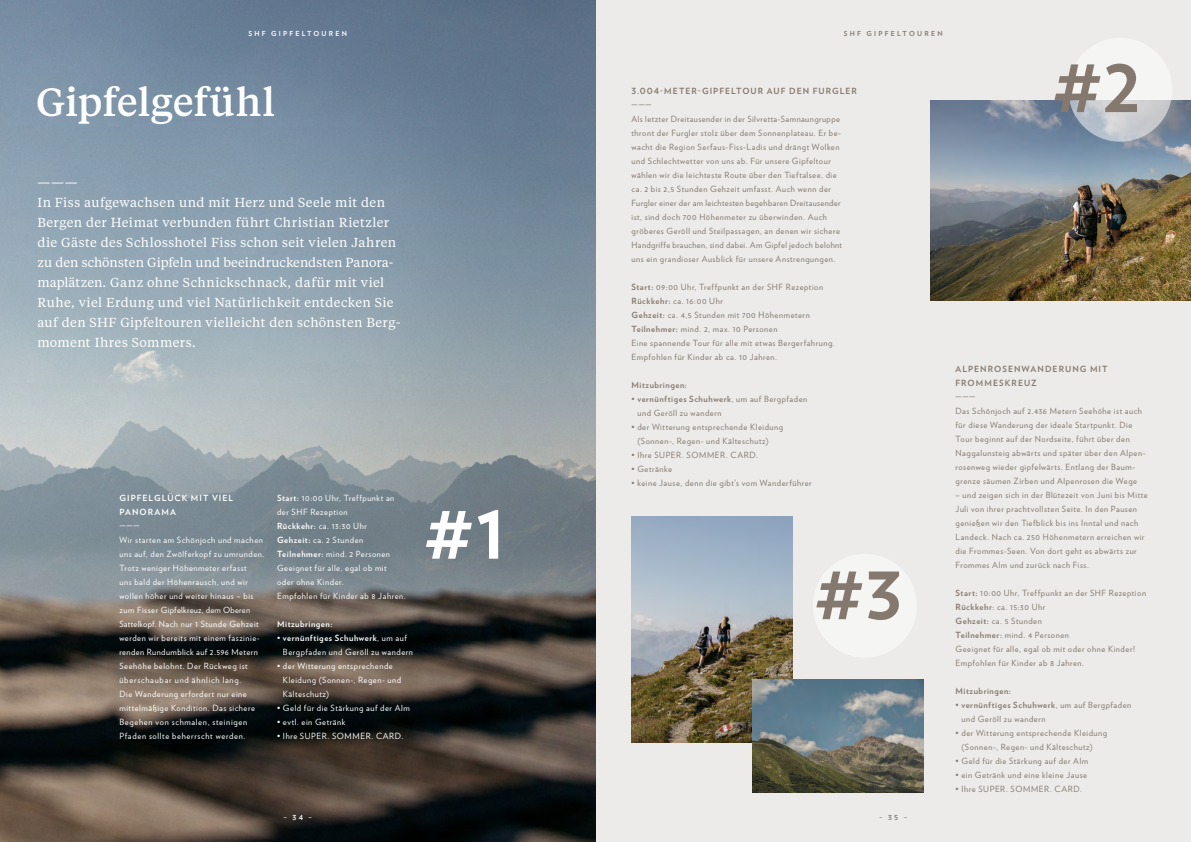
<style>
.page{position:relative;width:1191px;height:842px;background:#fff}
.page>*{position:absolute;margin:0;border:0;box-sizing:border-box;transform-origin:0 0}
.t1{font:700 81.8px "Verlag";color:#85796f}
.t2{font:700 81.8px "Verlag";color:#fff}
.t3{font:500 39.3px "Tiempos Text";color:#fff}
.t4{font:13px/20px "Tiempos Text";letter-spacing:.025em;color:#fff}
.t5{font:8.5px/14px "Verlag";letter-spacing:.065em;color:#85796f}
.t6{font:8.5px/14px "Verlag";letter-spacing:.065em;color:#fff}
.t7{font:700 8.5px/14px "Verlag";letter-spacing:.12em;color:#85796f}
.t8{font:700 8.5px/14px "Verlag";letter-spacing:.115em;color:#fff}
.t9{font:700 8.5px "Verlag";letter-spacing:.06em;color:#85796f}
.t10{font:700 8.5px "Verlag";letter-spacing:.06em;color:#fff}
.t11{font:700 6.9px "Verlag";letter-spacing:.32em;color:#fff}
.t12{font:700 6.9px "Verlag";letter-spacing:.32em;color:#85796f}
.s1{font-weight:700}
</style>
<div class="page">
<div style="left:595px;top:0;width:596px;height:842px;background:#ecebe9"></div>
<img style="left:930px;top:100px;width:261px;height:200px">
<img style="left:0;top:0;width:595px;height:842px">
<svg style="left:1068px;top:38px;width:104px;height:104px;fill:#f5f5f4"></svg>
<img style="left:631px;top:517px;width:161px;height:225px">
<img style="left:753px;top:679px;width:170px;height:114px">
<div style="left:813px;top:554px;width:104px;height:104px;background:#f5f5f4;border-radius:50%"></div>
<p class="t11" style="left:248px;top:28px;width:100px">SHF GIPFELTOUREN</p>
<h2 class="t3" style="left:36px;top:76px;width:241px">Gipfelgefühl</h2>
<p class="t4" style="left:37px;top:172px;width:364px">———<br>In Fiss aufgewachsen und mit Herz und Seele mit den Bergen der Heimat verbunden führt Christian Rietzler die Gäste des Schlosshotel Fiss schon seit vielen Jahren zu den schönsten Gipfeln und beeindruckendsten Panora&shy;maplätzen. Ganz ohne Schnickschnack, dafür mit viel Ruhe, viel Erdung und viel Natürlichkeit entdecken Sie auf den SHF Gipfeltouren vielleicht den schönsten Berg&shy;moment Ihres Sommers.</p>
<p class="t8" style="left:119px;top:490px;width:115px">GIPFELGLÜCK MIT VIEL<br>PANORAMA</p>
<p class="t6" style="left:119px;top:518px;width:147px">———<br>Wir starten am Schönjoch und machen uns auf, den Zwölferkopf zu umrunden.<br>Trotz weniger Höhenmeter erfasst<br>uns bald der Höhenrausch, und wir wollen höher und weiter hinaus – bis zum Fisser Gipfelkreuz, dem Oberen Sattelkopf. Nach nur 1 Stunde Gehzeit werden wir bereits mit einem faszinie&shy;renden Rundumblick auf 2.596 Metern Seehöhe belohnt. Der Rückweg ist überschaubar und ähnlich lang.<br>Die Wanderung erfordert nur eine mittelmäßige Kondition. Das sichere Begehen von schmalen, steinigen Pfaden sollte beherrscht werden.</p>
<p class="t6" style="left:277px;top:490px;width:130px"><span class="s1">Start:</span> 10:00 Uhr, Treffpunkt an der SHF Rezeption<br><span class="s1">Rückkehr:</span> ca. 13:30 Uhr<br><span class="s1">Gehzeit:</span> ca. 2 Stunden<br><span class="s1">Teilnehmer:</span> mind. 2 Personen<br>Geeignet für alle, egal ob mit<br>oder ohne Kinder.<br>Empfohlen für Kinder ab 8 Jahren.</p>
<p class="t10" style="left:277px;top:617px;width:57px">Mitzubringen:</p>
<p class="t6" style="left:283px;top:630px;width:131px;text-indent:-6px">• <span class="s1">vernünftiges Schuhwerk</span>, um auf<br>Bergpfaden und Geröll zu wandern</p>
<p class="t6" style="left:283px;top:658px;width:120px;text-indent:-6px">• der Witterung entsprechende<br>Kleidung (Sonnen-, Regen- und<br>Kälteschutz)</p>
<p class="t6" style="left:277px;top:700px;width:134px">• Geld für die Stärkung auf der Alm</p>
<p class="t6" style="left:277px;top:714px;width:70px">• evtl. ein Getränk</p>
<p class="t6" style="left:277px;top:728px;width:128px">• Ihre SUPER. SOMMER. CARD.</p>
<h1 class="t2" style="left:424px;top:465px;width:84px">#1</h1>
<p class="t11" style="left:283px;top:812px;width:30px">– 3 4 –</p>
<p class="t12" style="left:844px;top:28px;width:100px">SHF GIPFELTOUREN</p>
<p class="t7" style="left:631px;top:83px;width:227px">3.004-METER-GIPFELTOUR AUF DEN FURGLER</p>
<p class="t5" style="left:631px;top:97px;width:210px">———<br>Als letzter Dreitausender in der Silvretta-Samnaungruppe</p>
<p class="t5" style="left:631px;top:125px;width:212px">thront der Furgler stolz über dem Sonnenplateau. Er be&shy;wacht die Region Serfaus-Fiss-Ladis und drängt Wolken und Schlechtwetter von uns ab. Für unsere Gipfeltour wählen wir die leichteste Route über den Tieftalsee, die ca. 2 bis 2,5 Stunden Gehzeit umfasst. Auch wenn der Furgler einer der am leichtesten begehbaren Dreitausender ist, sind doch 700 Höhenmeter zu überwinden. Auch gröberes Geröll und Steilpassagen, an denen wir sichere Handgriffe brauchen, sind dabei. Am Gipfel jedoch belohnt uns ein grandioser Ausblick für unsere Anstrengungen.</p>
<p class="t5" style="left:631px;top:279px;width:205px"><span class="s1">Start:</span> 09:00 Uhr, Treffpunkt an der SHF Rezeption <span class="s1">Rückkehr:</span> ca. 16:00 Uhr<br><span class="s1">Gehzeit:</span> ca. 4,5 Stunden mit 700 Höhenmetern <span class="s1">Teilnehmer:</span> mind. 2, max. 10 Personen<br>Eine spannende Tour für alle mit etwas Bergerfahrung.<br>Empfohlen für Kinder ab ca. 10 Jahren.</p>
<p class="t9" style="left:631px;top:378px;width:57px">Mitzubringen:</p>
<p class="t5" style="left:637px;top:391px;width:171px;text-indent:-6px">• <span class="s1">vernünftiges Schuhwerk</span>, um auf Bergpfaden und Geröll zu wandern</p>
<p class="t5" style="left:637px;top:419px;width:147px;text-indent:-6px">• der Witterung entsprechende Kleidung (Sonnen-, Regen- und Kälteschutz)</p>
<p class="t5" style="left:631px;top:447px;width:128px">• Ihre SUPER. SOMMER. CARD.</p>
<p class="t5" style="left:631px;top:461px;width:42px">• Getränke</p>
<p class="t5" style="left:631px;top:475px;width:182px">• keine Jause, denn die gibt’s vom Wanderführer</p>
<h1 class="t1" style="left:814px;top:525px;width:90px">#3</h1>
<p class="t12" style="left:879px;top:812px;width:30px">– 3 5 –</p>
<h1 class="t1" style="left:1052px;top:18px;width:90px">#2</h1>
<p class="t7" style="left:955px;top:361px;width:153px">ALPENROSENWANDERUNG MIT<br>FROMMESKREUZ</p>
<p class="t5" style="left:955px;top:389px;width:191px">———<br>Das Schönjoch auf 2.436 Metern Seehöhe ist auch für diese Wanderung der ideale Startpunkt. Die Tour beginnt auf der Nordseite, führt über den Naggalunsteig abwärts und später über den Alpen&shy;rosenweg wieder gipfelwärts. Entlang der Baum&shy;grenze säumen Zirben und Alpenrosen die Wege</p>
<p class="t5" style="left:955px;top:487px;width:194px">– und zeigen sich in der Blütezeit von Juni bis Mitte Juli von ihrer prachtvollsten Seite. In den Pausen genießen wir den Tiefblick bis ins Inntal und nach Landeck. Nach ca. 250 Höhenmetern erreichen wir die Frommes-Seen. Von dort geht es abwärts zur Frommes Alm und zurück nach Fiss.</p>
<p class="t5" style="left:955px;top:585px;width:192px"><span class="s1">Start:</span> 10:00 Uhr, Treffpunkt an der SHF Rezeption <span class="s1">Rückkehr</span>: ca. 15:30 Uhr<br><span class="s1">Gehzeit:</span> ca. 5 Stunden<br><span class="s1">Teilnehmer:</span> mind. 4 Personen<br>Geeignet für alle, egal ob mit oder ohne Kinder!<br>Empfohlen für Kinder ab 8 Jahren.</p>
<p class="t9" style="left:955px;top:684px;width:57px">Mitzubringen:</p>
<p class="t5" style="left:961px;top:697px;width:171px;text-indent:-6px">• <span class="s1">vernünftiges Schuhwerk</span>, um auf Bergpfaden und Geröll zu wandern</p>
<p class="t5" style="left:961px;top:725px;width:147px;text-indent:-6px">• der Witterung entsprechende Kleidung (Sonnen-, Regen- und Kälteschutz)</p>
<p class="t5" style="left:955px;top:753px;width:134px">• Geld für die Stärkung auf der Alm</p>
<p class="t5" style="left:955px;top:767px;width:133px">• ein Getränk und eine kleine Jause</p>
<p class="t5" style="left:955px;top:781px;width:128px">• Ihre SUPER. SOMMER. CARD.</p>
</div>
